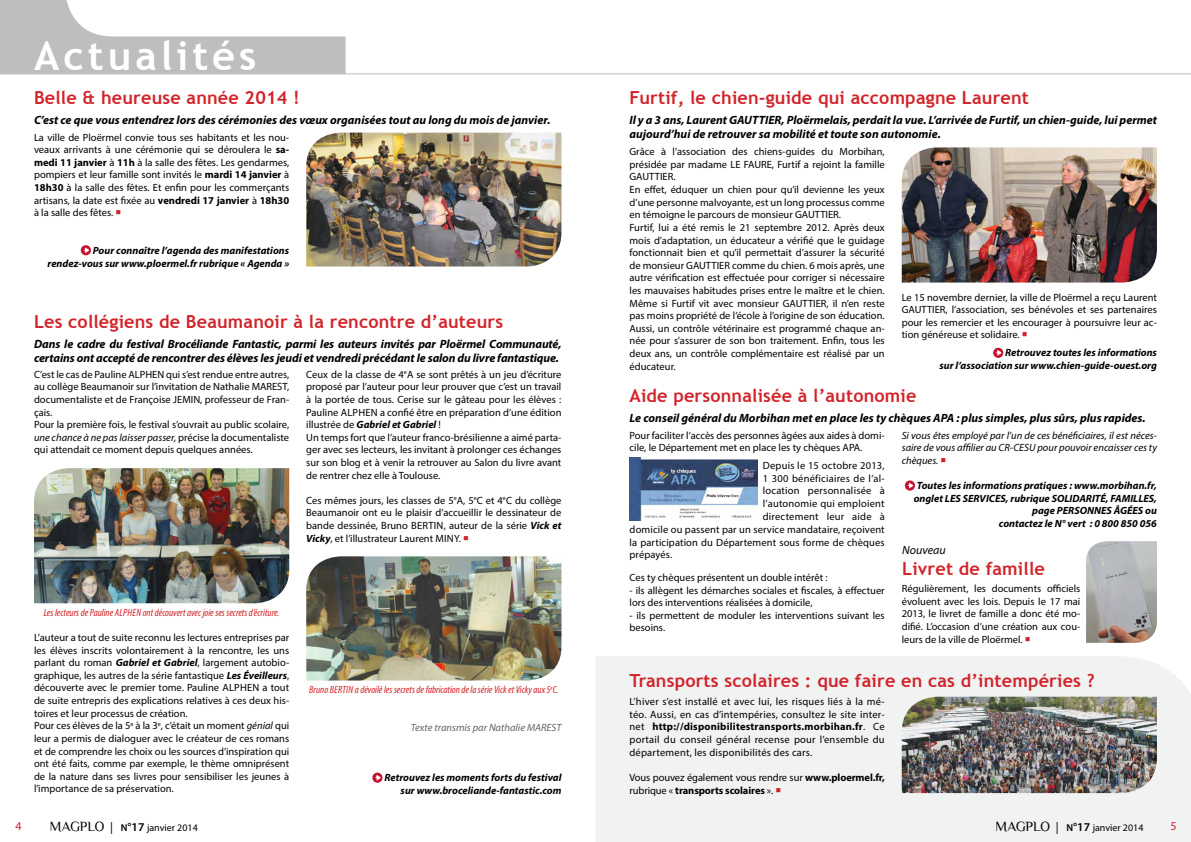
<style>
.page{position:relative;width:1191px;height:842px;background:#fff}
.page>*{position:absolute;margin:0;border:0;box-sizing:border-box;transform-origin:0 0}
.t1{font:700 40px "Trebuchet MS";letter-spacing:.1em;color:#fff}
.t2{font:700 18px "Trebuchet MS";letter-spacing:.01em;color:#d2232a}
.t3{font:italic 700 12px/14.4px "Myriad Pro";color:#000}
.t4{font:italic 12px "Myriad Pro";color:#000}
.t5{font:12px "Myriad Pro";color:#d2232a}
.t6{font:10.5px/12.6px "Myriad Pro";color:#000;text-align:justify}
.t7{font:italic 700 10.5px/12.6px "Myriad Pro";color:#000;text-align:right}
.t8{font:italic condensed 10.5px "Myriad Pro";color:#d2232a}
.t9{font:italic 10.5px/12.6px "Myriad Pro";color:#000;text-align:justify}
.t10{font:italic 10.5px "Myriad Pro";color:#636466}
.t11{font:10px "Myriad Pro";color:#000}
.s1{font-weight:700}
.s2{color:#d2232a}
.s3{font-style:italic}
.s4{font-weight:700;font-style:italic}
.s5{font-family:"Philosopher";font-size:14px}
.s6{font-size:12px}
.s7{font-weight:600}
.s8{font-weight:600;font-size:12px}
</style>
<div class="page">
<div style="left:596px;top:657px;width:595px;height:185px;background:#f1f2f2"></div>
<svg style="left:0;top:0;width:345px;height:73px"></svg>
<hr style="left:0;top:73px;width:1191px;height:1px;background:#bcbec0">
<div style="left:81px;top:245px;width:10px;height:10px;background:#c41230;border-radius:50%"></div>
<svg style="left:83px;top:247px;width:6px;height:6px"></svg>
<img style="left:34px;top:468px;width:255px;height:135px">
<img style="left:306px;top:556px;width:255px;height:124px">
<svg style="left:372px;top:773px;width:10px;height:10px"></svg>
<svg style="left:375px;top:775px;width:5px;height:5px"></svg>
<img style="left:901px;top:147px;width:256px;height:136px">
<svg style="left:993px;top:348px;width:10px;height:10px"></svg>
<svg style="left:995px;top:350px;width:6px;height:6px"></svg>
<svg style="left:905px;top:480px;width:10px;height:11px"></svg>
<svg style="left:907px;top:483px;width:6px;height:5px"></svg>
<img style="left:306px;top:133px;width:255px;height:133px">
<img style="left:901px;top:697px;width:256px;height:96px">
<img style="left:629px;top:457px;width:128px;height:64px">
<img style="left:1086px;top:541px;width:71px;height:102px">
<h1 class="t1" style="left:34px;top:31px;width:224px">Actualités</h1>
<h2 class="t2" style="left:34px;top:86px;width:267px">Belle &amp; heureuse année 2014 !</h2>
<p class="t3" style="left:34px;top:112px;width:518px">C’est ce que vous entendrez lors des cérémonies des vœux organisées tout au long du mois de janvier.</p>
<p class="t6" style="left:34px;top:131px;width:257px">La ville de Ploërmel convie tous ses habitants et les nou&shy;veaux arrivants à une cérémonie qui se déroulera le <span class="s1">sa&shy;medi 11 janvier</span> à <span class="s1">11h</span> à la salle des fêtes. Les gendarmes, pompiers et leur famille sont invités le <span class="s1">mardi 14 janvier</span> à <span class="s1">18h30</span> à la salle des fêtes. Et enfin pour les commerçants artisans, la date est fixée au <span class="s1">vendredi 17 janvier</span> à <span class="s1">18h30 </span>à la salle des fêtes. <span class="s2">○</span></p>
<p class="t7" style="left:47px;top:244px;width:243px">Pour connaître l’agenda des manifestations rendez-vous sur www.ploermel.fr rubrique « Agenda »</p>
<h2 class="t2" style="left:34px;top:310px;width:471px">Les collégiens de Beaumanoir à la rencontre d’auteurs</h2>
<p class="t3" style="left:34px;top:336px;width:529px">Dans le cadre du festival Brocéliande Fantastic, parmi les auteurs invités par Ploërmel Communauté, certains ont accepté de rencontrer des élèves les jeudi et vendredi précédant le salon du livre fantastique.</p>
<p class="t6" style="left:34px;top:368px;width:257px;text-align:left">C’est le cas de Pauline ALPHEN qui s’est rendue entre autres, au collège Beaumanoir sur l’invitation de Nathalie MAREST, documentaliste et de Françoise JEMIN, professeur de Fran&shy;çais.<br>Pour la première fois, le festival s’ouvrait au public scolaire, <span class="s3">une chance à ne pas laisser passer,</span> précise la documentaliste qui attendait ce moment depuis quelques années.</p>
<p class="t6" style="left:306px;top:368px;width:257px">Ceux de la classe de 4<sup>e</sup>A se sont prêtés à un jeu d’écriture proposé par l’auteur pour leur prouver que c’est un travail à la portée de tous. Cerise sur le gâteau pour les élèves :<br>Pauline Alphen</p>
<p class="t6" style="left:306px;top:406px;width:257px;text-align:left;text-indent:74px">a confié être en préparation d’une édition illustrée de <span class="s4">Gabriel et Gabriel</span> !<br>Un temps fort que l’auteur franco-brésilienne a aimé parta&shy;ger avec ses lecteurs, les invitant à prolonger ces échanges sur son blog et à venir la retrouver au Salon du livre avant de rentrer chez elle à Toulouse.</p>
<p class="t6" style="left:306px;top:494px;width:257px">Ces mêmes jours, les classes de 5<sup>e</sup>A, 5<sup>e</sup>C et 4<sup>e</sup>C du collège Beaumanoir ont eu le plaisir d’accueillir le dessinateur de bande dessinée, Bruno Bertin</p>
<p class="t6" style="left:306px;top:519px;width:257px;text-indent:137px">, auteur de la série <span class="s4">Vick et<br>Vicky</span>, et l’illustrateur Laurent Miny. <span class="s2">○</span></p>
<p class="t8" style="left:44px;top:606px;width:237px">Les lecteurs de Pauline Alphen ont découvert avec joie ses secrets d’écriture.</p>
<p class="t6" style="left:34px;top:631px;width:257px">L’auteur a tout de suite reconnu les lectures entreprises par les élèves inscrits volontairement à la rencontre, les uns parlant du roman <span class="s4">Gabriel et Gabriel</span>, largement autobio&shy;graphique, les autres de la série fantastique <span class="s4">Les Éveilleurs</span>, découverte avec le premier tome. Pauline Alphen</p>
<p class="t6" style="left:34px;top:681px;width:257px;text-align:left;text-indent:229px">a tout de suite entrepris des explications relatives à ces deux his&shy;toires et leur processus de création.<br>Pour ces élèves de la 5<sup>e</sup> à la 3<sup>e</sup>, c’était un moment <span class="s3">génial</span> qui leur a permis de dialoguer avec le créateur de ces romans et de comprendre les choix ou les sources d’inspiration qui ont été faits, comme par exemple, le thème omniprésent de la nature dans ses livres pour sensibiliser les jeunes à l’importance de sa préservation.</p>
<p class="t8" style="left:309px;top:683px;width:251px">Bruno Bertin a dévoilé les secrets de fabrication de la série Vick et Vicky aux 5<sup>e</sup>C.</p>
<p class="t10" style="left:411px;top:721px;width:152px">Texte transmis par Nathalie MAREST</p>
<p class="t7" style="left:384px;top:771px;width:178px">Retrouvez les moments forts du festival sur www.broceliande-fantastic.com</p>
<h2 class="t2" style="left:629px;top:86px;width:401px">Furtif, le chien-guide qui accompagne Laurent</h2>
<p class="t3" style="left:629px;top:112px;width:529px">Il y a 3 ans, Laurent GAUTTIER, Ploërmelais, perdait la vue. L’arrivée de Furtif, un chien-guide, lui permet aujourd’hui de retrouver sa mobilité et toute son autonomie.</p>
<p class="t6" style="left:629px;top:145px;width:257px;text-align:left">Grâce à l’association des chiens-guides du Morbihan, présidée par madame LE FAURE, Furtif a rejoint la famille GAUTTIER.<br>En effet, éduquer un chien pour qu’il devienne les yeux d’une personne malvoyante, est un long processus comme en témoigne le parcours de monsieur GAUTTIER.<br>Furtif, lui a été remis le 21 septembre 2012. Après deux mois d’adaptation, un éducateur a vérifié que le guidage fonctionnait bien et qu’il permettait d’assurer la sécurité de monsieur GAUTTIER comme du chien. 6 mois après, une autre vérification est effectuée pour corriger si nécessaire les mauvaises habitudes prises entre le maître et le chien.<br>Même si Furtif vit avec monsieur GAUTTIER, il n’en reste pas moins propriété de l’école à l’origine de son éducation.<br>Aussi, un contrôle vétérinaire est programmé chaque an&shy;née pour s’assurer de son bon traitement. Enfin, tous les deux ans, un contrôle complémentaire est réalisé par un éducateur.</p>
<p class="t6" style="left:901px;top:291px;width:257px">Le 15 novembre dernier, la ville de Ploërmel a reçu Laurent GAUTTIER, l’association, ses bénévoles et ses partenaires pour les remercier et les encourager à poursuivre leur ac&shy;tion généreuse et solidaire. <span class="s2">○</span></p>
<p class="t7" style="left:939px;top:346px;width:219px">Retrouvez toutes les informations<br>sur l’association sur www.chien-guide-ouest.org</p>
<h2 class="t2" style="left:629px;top:385px;width:288px">Aide personnalisée à l’autonomie</h2>
<p class="t3" style="left:629px;top:411px;width:517px">Le conseil général du Morbihan met en place les ty chèques APA : plus simples, plus sûrs, plus rapides.</p>
<p class="t6" style="left:629px;top:429px;width:257px">Pour faciliter l’accès des personnes âgées aux aides à domi&shy;cile, le Département met en place les ty chèques APA.</p>
<p class="t6" style="left:763px;top:459px;width:123px">Depuis le 15 octobre 2013, 1 300 bénéficiaires de l’al&shy;location personnalisée à l’autonomie qui emploient directement leur aide à</p>
<p class="t6" style="left:629px;top:523px;width:257px">domicile ou passent par un service mandataire, reçoivent la participation du Département sous forme de chèques prépayés.</p>
<p class="t6" style="left:629px;top:571px;width:200px">Ces ty chèques présentent un double intérêt :</p>
<p class="t6" style="left:629px;top:584px;width:257px">- ils allègent les démarches sociales et fiscales, à effectuer lors des interventions réalisées à domicile,</p>
<p class="t6" style="left:629px;top:609px;width:257px">- ils permettent de moduler les interventions suivant les besoins.</p>
<p class="t9" style="left:901px;top:429px;width:257px">Si vous êtes employé par l’un de ces bénéficiaires, il est néces&shy;saire de vous affilier au CR-CESU pour pouvoir encaisser ces ty chèques. <span class="s2">○</span></p>
<p class="t7" style="left:913px;top:479px;width:245px">Toutes les informations pratiques : www.morbihan.fr, onglet LES SERVICES, rubrique SOLIDARITÉ, FAMILLES, page PERSONNES ÂGÉES ou<br>contactez le N° vert : 0 800 850 056</p>
<p class="t4" style="left:902px;top:542px;width:45px">Nouveau</p>
<h2 class="t2" style="left:902px;top:558px;width:144px">Livret de famille</h2>
<p class="t6" style="left:901px;top:582px;width:180px">Régulièrement, les documents officiels évoluent avec les lois. Depuis le 17 mai 2013, le livret de famille a donc été mo&shy;difié. L’occasion d’une création aux cou&shy;leurs de la ville de Ploërmel. <span class="s2">○</span></p>
<h2 class="t2" style="left:629px;top:669px;width:466px">Transports scolaires : que faire en cas d’intempéries ?</h2>
<p class="t6" style="left:629px;top:695px;width:257px">L’hiver s’est installé et avec lui, les risques liés à la mé&shy;téo. Aussi, en cas d’intempéries, consultez le site inter&shy;net <span class="s1">http://disponibilitestransports.morbihan.fr</span>. Ce portail du conseil général recense pour l’ensemble du département, les disponibilités des cars.</p>
<p class="t6" style="left:629px;top:771px;width:257px">Vous pouvez également vous rendre sur <span class="s1">www.ploermel.fr, </span>rubrique « <span class="s1">transports scolaires</span> ». <span class="s2">○</span></p>
<p class="t11" style="left:50px;top:822px;width:150px"><span class="s5">MAGPLO</span> <span class="s6">|</span> <span class="s7">N</span><span class="s8">°17</span> janvier 2014</p>
<p class="t11" style="left:995px;top:822px;width:150px"><span class="s5">MAGPLO</span> <span class="s6">|</span> <span class="s7">N</span><span class="s8">°17</span> janvier 2014</p>
<p class="t5" style="left:15px;top:819px;width:8px">4</p>
<p class="t5" style="left:1170px;top:819px;width:8px">5</p>
</div>
